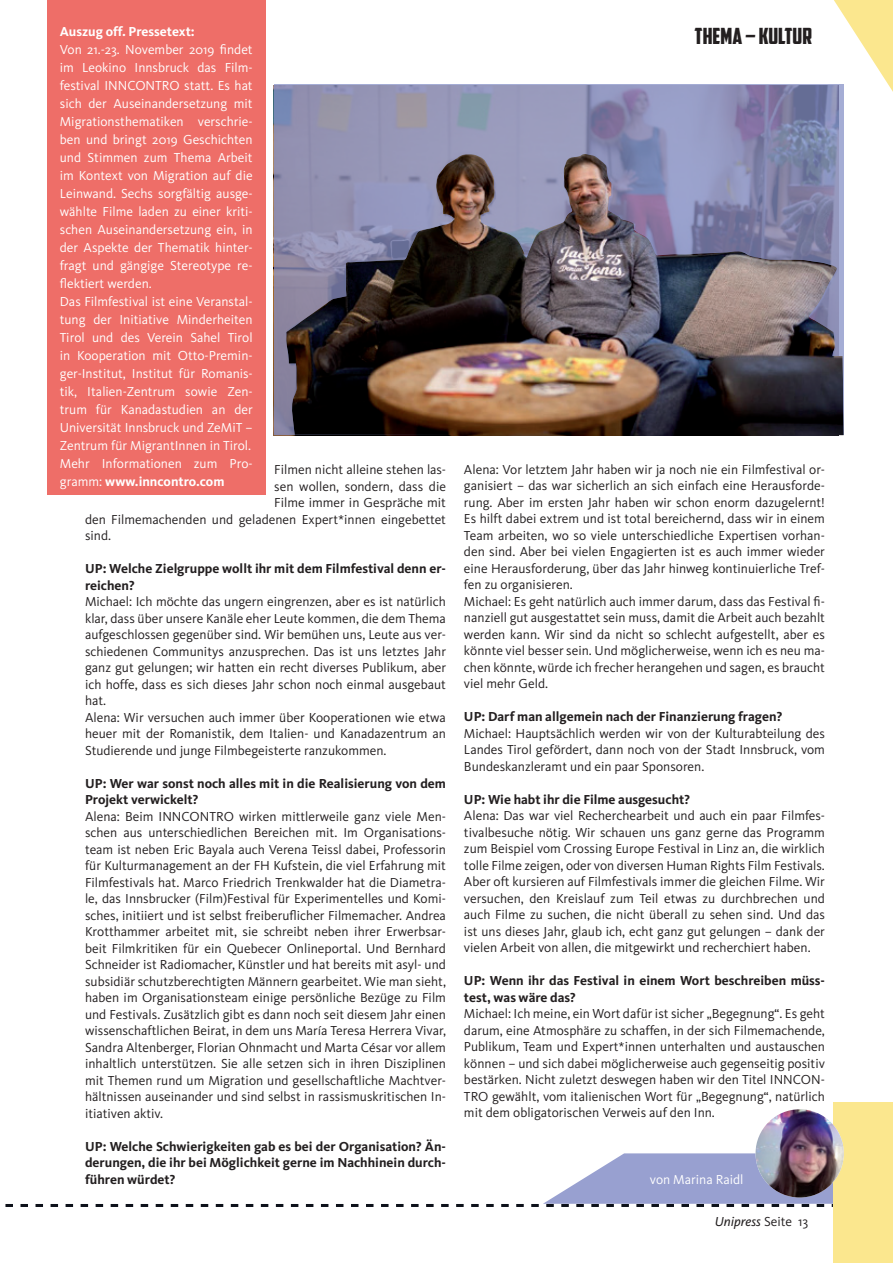
<style>
.page{position:relative;width:893px;height:1263px;background:#fff}
.page>*{position:absolute;margin:0;border:0;box-sizing:border-box;transform-origin:0 0}
.t1{font:22.5px "American Captain";color:#231f20}
.t2{font:13.5px/16.5px "Kievit";color:#231f20;text-align:justify}
.t3{font:13.5px/18px "Kievit";color:#fff}
.t4{font:700 13.5px/16.5px "Kievit";color:#231f20}
.t5{font:700 13.5px "Kievit";color:#fff}
.t6{font:italic 13.5px "Kievit";color:#231f20}
.s1{font-weight:700}
.s2{font-style:normal}
</style>
<div class="page">
<div style="left:47px;top:0;width:219px;height:494px;background:#ee6e68"></div>
<svg style="left:834px;top:0;width:59px;height:92px"></svg>
<svg style="left:274px;top:85px;width:570px;height:350px;background:#8e90b2"></svg>
<div style="left:286px;top:153px;width:559px;height:284px;background:#231f20;opacity:.43"></div>
<svg style="left:5px;top:1153px;width:829px;height:54px"></svg>
<div style="left:834px;top:1102px;width:59px;height:161px;background:#fbe78e"></div>
<img style="left:755px;top:1109px;width:89px;height:88px;border-radius:44px">
<p class="t5" style="left:60px;top:23px;width:136px">Auszug off. Pressetext:</p>
<p class="t3" style="left:60px;top:41px;width:194px">Von 21.-23. November 2019 findet im Leokino Innsbruck das Film&shy;festival INNCONTRO statt. Es hat sich der Auseinandersetzung mit<br>Migrationsthematiken verschrie&shy;ben und bringt 2019 Geschichten und Stimmen zum Thema Arbeit im Kontext von Migration auf die<br>Leinwand. Sechs sorgfältig ausge&shy;wählte Filme laden zu einer kriti&shy;schen Auseinandersetzung ein, in der Aspekte der Thematik hinter&shy;fragt und gängige Stereotype re&shy;flektiert werden.<br>Das Filmfestival ist eine Veranstal&shy;tung der Initiative Minderheiten<br>Tirol und des Verein Sahel Tirol in Kooperation mit Otto-Premin&shy;ger-Institut, Institut für Romanis&shy;tik, Italien-Zentrum sowie Zen&shy;trum für Kanadastudien an der<br>Universität Innsbruck und ZeMiT –<br>Zentrum für MigrantInnen in Tirol.<br>Mehr Informationen zum Pro&shy;gramm: <span class="s1">www.inncontro.com</span></p>
<p class="t2" style="left:274px;top:461px;width:173px">Filmen nicht alleine stehen las-</p>
<p class="t2" style="left:274px;top:478px;width:173px">sen wollen, sondern, dass die</p>
<p class="t2" style="left:274px;top:494px;width:173px">Filme immer in Gespräche mit</p>
<p class="t2" style="left:85px;top:511px;width:362px">den Filmemachenden und geladenen Expert*innen eingebettet</p>
<p class="t2" style="left:85px;top:527px;width:28px">sind.</p>
<p class="t4" style="left:85px;top:560px;width:362px">UP: Welche Zielgruppe wollt ihr mit dem Filmfestival denn er&shy;reichen?</p>
<p class="t2" style="left:85px;top:593px;width:362px;text-align:left">Michael: Ich möchte das ungern eingrenzen, aber es ist natürlich klar, dass über unsere Kanäle eher Leute kommen, die dem Thema aufgeschlossen gegenüber sind. Wir bemühen uns, Leute aus ver&shy;schiedenen Communitys anzusprechen. Das ist uns letztes Jahr ganz gut gelungen; wir hatten ein recht diverses Publikum, aber ich hoffe, dass es sich dieses Jahr schon noch einmal ausgebaut hat.<br>Alena: Wir versuchen auch immer über Kooperationen wie etwa heuer mit der Romanistik, dem Italien- und Kanadazentrum an Studierende und junge Filmbegeisterte ranzukommen.</p>
<p class="t4" style="left:85px;top:775px;width:362px">UP: Wer war sonst noch alles mit in die Realisierung von dem<br>Projekt verwickelt?</p>
<p class="t2" style="left:85px;top:808px;width:362px">Alena: Beim INNCONTRO wirken mittlerweile ganz viele Men&shy;schen aus unterschiedlichen Bereichen mit. Im Organisations&shy;team ist neben Eric Bayala auch Verena Teissl dabei, Professorin für Kulturmanagement an der FH Kufstein, die viel Erfahrung mit Filmfestivals hat. Marco Friedrich Trenkwalder hat die Diametra&shy;le, das Innsbrucker (Film)Festival für Experimentelles und Komi&shy;sches, initiiert und ist selbst freiberuflicher Filmemacher. Andrea Krotthammer arbeitet mit, sie schreibt neben ihrer Erwerbsar&shy;beit Filmkritiken für ein Quebecer Onlineportal. Und Bernhard Schneider ist Radiomacher, Künstler und hat bereits mit asyl- und subsidiär schutzberechtigten Männern gearbeitet. Wie man sieht, haben im Organisationsteam einige persönliche Bezüge zu Film und Festivals. Zusätzlich gibt es dann noch seit diesem Jahr einen wissenschaftlichen Beirat, in dem uns María Teresa Herrera Vivar, Sandra Altenberger, Florian Ohnmacht und Marta César vor allem inhaltlich unterstützen. Sie alle setzen sich in ihren Disziplinen mit Themen rund um Migration und gesellschaftliche Machtver&shy;hältnissen auseinander und sind selbst in rassismuskritischen In&shy;itiativen aktiv.</p>
<p class="t4" style="left:85px;top:1138px;width:362px;text-align:justify">UP: Welche Schwierigkeiten gab es bei der Organisation? Än&shy;derungen, die ihr bei Möglichkeit gerne im Nachhinein durch&shy;führen würdet?</p>
<h1 class="t1" style="left:695px;top:23px;width:119px">THEMA – KULTUR</h1>
<p class="t2" style="left:464px;top:461px;width:362px;text-align:left">Alena: Vor letztem Jahr haben wir ja noch nie ein Filmfestival or&shy;ganisiert – das war sicherlich an sich einfach eine Herausforde&shy;rung. Aber im ersten Jahr haben wir schon enorm dazugelernt!<br>Es hilft dabei extrem und ist total bereichernd, dass wir in einem Team arbeiten, wo so viele unterschiedliche Expertisen vorhan&shy;den sind. Aber bei vielen Engagierten ist es auch immer wieder eine Herausforderung, über das Jahr hinweg kontinuierliche Tref&shy;fen zu organisieren.<br>Michael: Es geht natürlich auch immer darum, dass das Festival fi&shy;nanziell gut ausgestattet sein muss, damit die Arbeit auch bezahlt werden kann. Wir sind da nicht so schlecht aufgestellt, aber es könnte viel besser sein. Und möglicherweise, wenn ich es neu ma&shy;chen könnte, würde ich frecher herangehen und sagen, es braucht viel mehr Geld.</p>
<p class="t4" style="left:464px;top:709px;width:320px">UP: Darf man allgemein nach der Finanzierung fragen?</p>
<p class="t2" style="left:464px;top:725px;width:362px">Michael: Hauptsächlich werden wir von der Kulturabteilung des Landes Tirol gefördert, dann noch von der Stadt Innsbruck, vom Bundeskanzleramt und ein paar Sponsoren.</p>
<p class="t4" style="left:464px;top:791px;width:227px">UP: Wie habt ihr die Filme ausgesucht?</p>
<p class="t2" style="left:464px;top:808px;width:362px">Alena: Das war viel Recherchearbeit und auch ein paar Filmfes&shy;tivalbesuche nötig. Wir schauen uns ganz gerne das Programm zum Beispiel vom Crossing Europe Festival in Linz an, die wirklich tolle Filme zeigen, oder von diversen Human Rights Film Festivals.<br>Aber oft kursieren auf Filmfestivals immer die gleichen Filme. Wir versuchen, den Kreislauf zum Teil etwas zu durchbrechen und auch Filme zu suchen, die nicht überall zu sehen sind. Und das ist uns dieses Jahr, glaub ich, echt ganz gut gelungen – dank der vielen Arbeit von allen, die mitgewirkt und recherchiert haben.</p>
<p class="t4" style="left:464px;top:973px;width:362px">UP: Wenn ihr das Festival in einem Wort beschreiben müss&shy;test, was wäre das?</p>
<p class="t2" style="left:464px;top:1006px;width:362px">Michael: Ich meine, ein Wort dafür ist sicher „Begegnung“. Es geht darum, eine Atmosphäre zu schaffen, in der sich Filmemachende, Publikum, Team und Expert*innen unterhalten und austauschen können – und sich dabei möglicherweise auch gegenseitig positiv bestärken. Nicht zuletzt deswegen haben wir den Titel INNCON-TRO gewählt, vom italienischen Wort für „Begegnung“, natürlich mit dem obligatorischen Verweis auf den Inn.</p>
<p class="t3" style="left:650px;top:1170px;width:95px">von Marina Raidl</p>
<p class="t6" style="left:715px;top:1213px;width:95px">Unipress <span class="s2">Seite 13</span></p>
</div>
